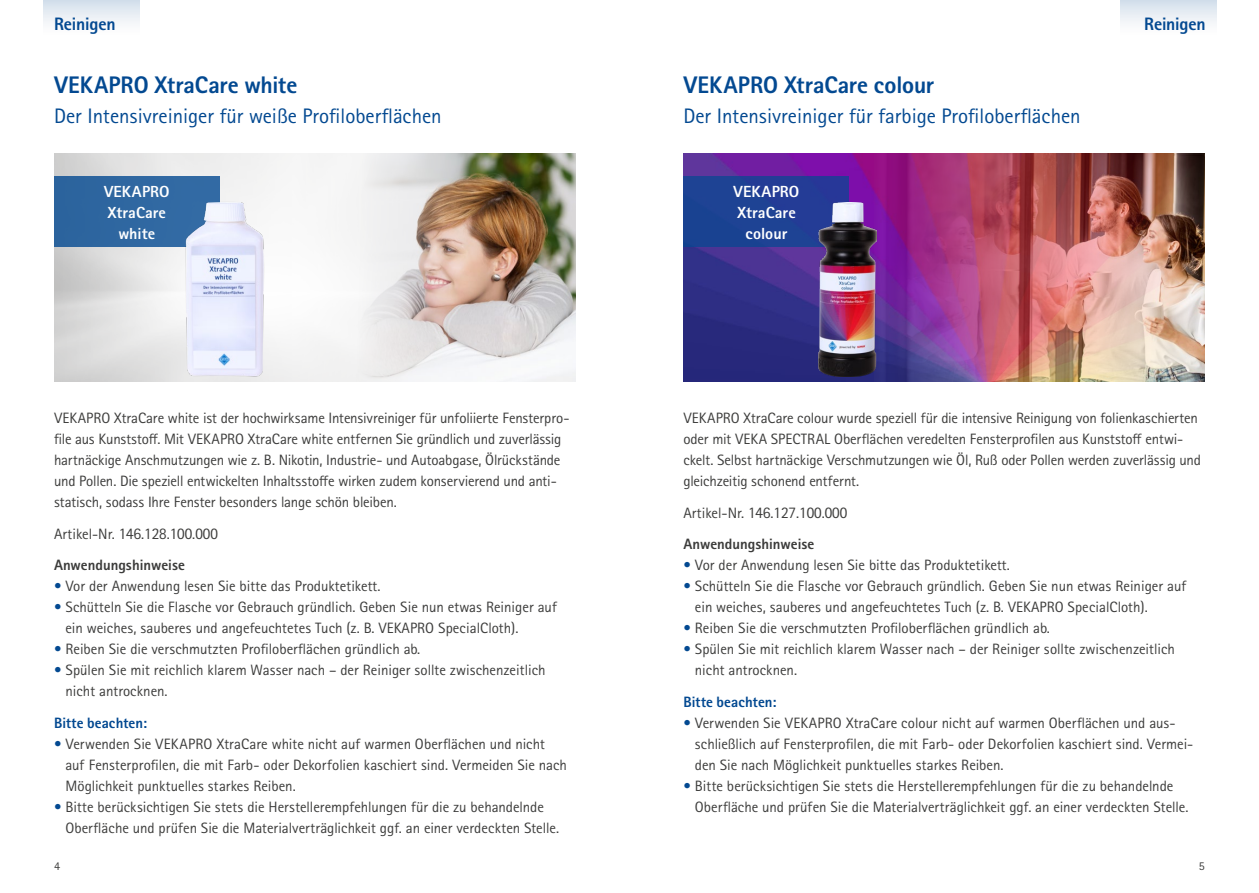
<style>
.page{position:relative;width:1259px;height:893px;background:#fff}
.page>*{position:absolute;margin:0;border:0;box-sizing:border-box;transform-origin:0 0}
.t1{font:700 24px "Rotis II Sans Pro";letter-spacing:-.005em;color:#034991}
.t2{font:21px "Rotis II Sans Pro";color:#034991}
.t3{font:700 18px "Rotis II Sans Pro";letter-spacing:-.01em;color:#034991}
.t4{font:800 16.05px/21.1px "Rotis Sans Serif Std";letter-spacing:.005em;color:#fff;text-align:center}
.t5{font:15px/21px "Rotis II Sans Pro";letter-spacing:-.005em;color:#3c3c3b}
.t6{font:700 15px "Rotis II Sans Pro";color:#3c3c3b}
.t7{font:700 15px "Rotis II Sans Pro";color:#034991}
.t8{font:12px "Rotis Sans Serif Std";color:#3c3c3b}
.s1{color:#034991}
</style>
<div class="page">
<div style="left:1120px;top:0;width:96px;height:38px;background:linear-gradient(to bottom,#d5e1ec,#fff)"></div>
<div style="left:43px;top:0;width:96px;height:38px;background:linear-gradient(to bottom,#d5e1ec,#fff)"></div>
<img style="left:54px;top:153px;width:295px;height:228px">
<img style="left:349px;top:153px;width:226px;height:228px">
<div style="left:54px;top:176px;width:165px;height:70px;background:#2e66a0"></div>
<img style="left:152px;top:192px;width:134px;height:190px">
<img style="left:683px;top:153px;width:191px;height:228px">
<img style="left:874px;top:153px;width:331px;height:228px">
<div style="left:683px;top:176px;width:166px;height:71px;background:#1e4294"></div>
<img style="left:818px;top:203px;width:59px;height:173px">
<p class="t3" style="left:54px;top:14px;width:63px">Reinigen</p>
<h1 class="t1" style="left:54px;top:71px;width:245px">VEKAPRO XtraCare white</h1>
<h2 class="t2" style="left:54px;top:104px;width:389px">Der Intensivreiniger für weiße Profiloberflächen</h2>
<p class="t4" style="left:104px;top:181px;width:67px">VEKAPRO<br>XtraCare white</p>
<p class="t5" style="left:54px;top:407px;width:517px">VEKAPRO XtraCare white ist der hochwirksame Intensivreiniger für unfoliierte Fensterpro&shy;file aus Kunststoff. Mit VEKAPRO XtraCare white entfernen Sie gründlich und zuverlässig hartnäckige Anschmutzungen wie z. B. Nikotin, Industrie- und Autoabgase, Ölrückstände und Pollen. Die speziell entwickelten Inhaltsstoffe wirken zudem konservierend und anti&shy;statisch, sodass Ihre Fenster besonders lange schön bleiben.</p>
<p class="t5" style="left:54px;top:523px;width:165px">Artikel-Nr. 146.128.100.000</p>
<p class="t6" style="left:54px;top:556px;width:132px">Anwendungshinweise</p>
<p class="t5" style="left:54px;top:575px;width:328px"><span class="s1">•</span> Vor der Anwendung lesen Sie bitte das Produktetikett.</p>
<p class="t5" style="left:65px;top:596px;width:493px;text-indent:-11px"><span class="s1">•</span> Schütteln Sie die Flasche vor Gebrauch gründlich. Geben Sie nun etwas Reiniger auf ein weiches, sauberes und angefeuchtetes Tuch (z. B. VEKAPRO SpecialCloth).</p>
<p class="t5" style="left:54px;top:638px;width:368px"><span class="s1">•</span> Reiben Sie die verschmutzten Profiloberflächen gründlich ab.</p>
<p class="t5" style="left:65px;top:659px;width:482px;text-indent:-11px"><span class="s1">•</span> Spülen Sie mit reichlich klarem Wasser nach – der Reiniger sollte zwischenzeitlich nicht antrocknen.</p>
<p class="t7" style="left:54px;top:714px;width:95px">Bitte beachten:</p>
<p class="t5" style="left:65px;top:733px;width:503px;text-indent:-11px"><span class="s1">•</span> Verwenden Sie VEKAPRO XtraCare white nicht auf warmen Oberflächen und nicht auf Fensterprofilen, die mit Farb- oder Dekorfolien kaschiert sind. Vermeiden Sie nach<br>Möglichkeit punktuelles starkes Reiben.</p>
<p class="t5" style="left:65px;top:796px;width:495px;text-indent:-11px"><span class="s1">•</span> Bitte berücksichtigen Sie stets die Herstellerempfehlungen für die zu behandelnde<br>Oberfläche und prüfen Sie die Materialverträglichkeit ggf. an einer verdeckten Stelle.</p>
<h1 class="t1" style="left:683px;top:72px;width:252px">VEKAPRO XtraCare colour</h1>
<h2 class="t2" style="left:683px;top:105px;width:399px">Der Intensivreiniger für farbige Profiloberflächen</h2>
<p class="t4" style="left:733px;top:181px;width:67px">VEKAPRO<br>XtraCare colour</p>
<p class="t3" style="left:1144px;top:14px;width:63px">Reinigen</p>
<p class="t5" style="left:683px;top:407px;width:519px">VEKAPRO XtraCare colour wurde speziell für die intensive Reinigung von folienkaschierten oder mit VEKA SPECTRAL Oberflächen veredelten Fensterprofilen aus Kunststoff entwi&shy;ckelt. Selbst hartnäckige Verschmutzungen wie Öl, Ruß oder Pollen werden zuverlässig und gleichzeitig schonend entfernt.</p>
<p class="t5" style="left:683px;top:502px;width:165px">Artikel-Nr. 146.127.100.000</p>
<p class="t6" style="left:683px;top:535px;width:132px">Anwendungshinweise</p>
<p class="t5" style="left:683px;top:554px;width:328px"><span class="s1">•</span> Vor der Anwendung lesen Sie bitte das Produktetikett.</p>
<p class="t5" style="left:695px;top:575px;width:493px;text-indent:-11px"><span class="s1">•</span> Schütteln Sie die Flasche vor Gebrauch gründlich. Geben Sie nun etwas Reiniger auf ein weiches, sauberes und angefeuchtetes Tuch (z. B. VEKAPRO SpecialCloth).</p>
<p class="t5" style="left:683px;top:617px;width:368px"><span class="s1">•</span> Reiben Sie die verschmutzten Profiloberflächen gründlich ab.</p>
<p class="t5" style="left:695px;top:638px;width:482px;text-indent:-11px"><span class="s1">•</span> Spülen Sie mit reichlich klarem Wasser nach – der Reiniger sollte zwischenzeitlich nicht antrocknen.</p>
<p class="t7" style="left:683px;top:693px;width:95px">Bitte beachten:</p>
<p class="t5" style="left:695px;top:712px;width:500px;text-indent:-11px"><span class="s1">•</span> Verwenden Sie VEKAPRO XtraCare colour nicht auf warmen Oberflächen und aus&shy;schließlich auf Fensterprofilen, die mit Farb- oder Dekorfolien kaschiert sind. Vermei&shy;den Sie nach Möglichkeit punktuelles starkes Reiben.</p>
<p class="t5" style="left:695px;top:775px;width:495px;text-indent:-11px"><span class="s1">•</span> Bitte berücksichtigen Sie stets die Herstellerempfehlungen für die zu behandelnde<br>Oberfläche und prüfen Sie die Materialverträglichkeit ggf. an einer verdeckten Stelle.</p>
<p class="t8" style="left:54px;top:859px;width:7px">4</p>
<p class="t8" style="left:1199px;top:859px;width:7px">5</p>
</div>
